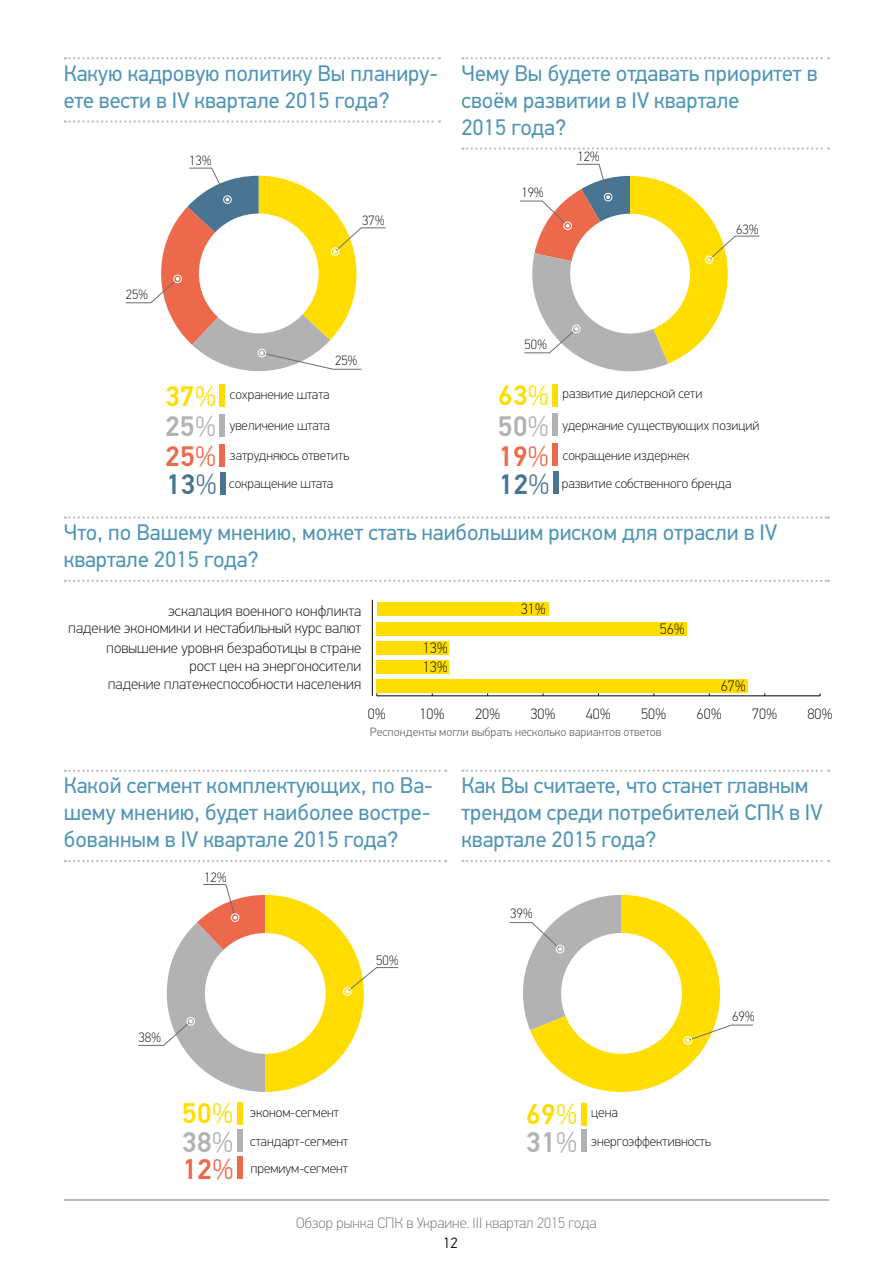
<style>
.page{position:relative;width:893px;height:1263px;background:#fff}
.page>*{position:absolute;margin:0;border:0;box-sizing:border-box;transform-origin:0 0}
.t1{font:500 28.5px/28.3px "PF Din Text Pro";color:#fd0}
.t2{font:500 28.2px/30.8px "PF Din Text Pro";color:#fd0}
.t3{font:22.5px/27px "PF Din Text Pro";color:#5095b6}
.t4{font:100 15px/18.3px "PF Din Text Pro";color:#000;text-align:right}
.t5{font:100 15px "PF Din Text Pro";color:#6b6e6e}
.t6{font:300 15px "PF Din Text Pro";color:#000}
.t7{font:100 13.5px/27.8px "PF Din Text Pro";color:#000}
.t8{font:300 12px "PF Din Text Pro";color:#6b6e6e}
.s1{font-weight:300}
.s2{color:#b3b2b2}
.s3{font-weight:300;color:#b3b2b2}
.s4{font-weight:500;font-size:28.2px;color:#ed694b}
.s5{font-weight:300;font-size:28.2px;color:#ed694b}
.s6{font-weight:500;font-size:28.2px;color:#497593}
.s7{font-weight:300;font-size:28.2px;color:#497593}
.s8{font-weight:500;font-size:28.5px;color:#ed694b}
.s9{font-weight:300;font-size:28.5px;color:#ed694b}
</style>
<div class="page">
<svg style="left:65px;top:57px;width:375px;height:2px"></svg>
<svg style="left:65px;top:120px;width:375px;height:3px"></svg>
<svg style="left:65px;top:516px;width:764px;height:3px"></svg>
<svg style="left:65px;top:580px;width:764px;height:2px"></svg>
<svg style="left:462px;top:57px;width:367px;height:2px"></svg>
<svg style="left:462px;top:147px;width:367px;height:3px"></svg>
<svg style="left:65px;top:770px;width:381px;height:2px"></svg>
<svg style="left:65px;top:860px;width:381px;height:2px"></svg>
<svg style="left:462px;top:770px;width:367px;height:2px"></svg>
<svg style="left:462px;top:860px;width:367px;height:2px"></svg>
<hr style="left:377px;top:696px;width:443px;height:1px;background:#000">
<hr style="left:372px;top:600px;width:1px;height:96px;background:#000">
<div style="left:377px;top:602px;width:172px;height:14px;background:#fd0"></div>
<div style="left:377px;top:622px;width:310px;height:13px;background:#fd0"></div>
<div style="left:377px;top:641px;width:72px;height:14px;background:#fd0"></div>
<div style="left:377px;top:660px;width:72px;height:14px;background:#fd0"></div>
<div style="left:377px;top:679px;width:371px;height:14px;background:#fd0"></div>
<div style="left:220px;top:385px;width:5px;height:22px;background:#fd0"></div>
<div style="left:220px;top:414px;width:5px;height:22px;background:#b3b2b2"></div>
<div style="left:220px;top:444px;width:5px;height:22px;background:#ed694b"></div>
<div style="left:220px;top:472px;width:5px;height:22px;background:#497593"></div>
<svg style="left:125px;top:168px;width:261px;height:204px"></svg>
<div style="left:331px;top:248px;width:8px;height:8px;border:1px solid #fff;border-radius:50%"></div>
<div style="left:552px;top:384px;width:6px;height:22px;background:#fd0"></div>
<div style="left:552px;top:413px;width:6px;height:23px;background:#b3b2b2"></div>
<div style="left:553px;top:443px;width:5px;height:23px;background:#ed694b"></div>
<div style="left:553px;top:471px;width:5px;height:23px;background:#497593"></div>
<svg style="left:520px;top:164px;width:240px;height:208px"></svg>
<div style="left:705px;top:256px;width:8px;height:8px;border:1px solid #fff;border-radius:50%"></div>
<div style="left:237px;top:1102px;width:5px;height:23px;background:#fd0"></div>
<div style="left:237px;top:1129px;width:5px;height:22px;background:#b3b2b2"></div>
<div style="left:237px;top:1157px;width:5px;height:22px;background:#ed694b"></div>
<svg style="left:138px;top:884px;width:261px;height:208px"></svg>
<div style="left:343px;top:987px;width:8px;height:8px;border:1px solid #fff;border-radius:50%"></div>
<div style="left:581px;top:1103px;width:5px;height:22px;background:#fd0"></div>
<div style="left:581px;top:1129px;width:5px;height:23px;background:#b3b2b2"></div>
<svg style="left:509px;top:895px;width:244px;height:197px"></svg>
<div style="left:684px;top:1036px;width:8px;height:8px;border:1px solid #fff;border-radius:50%"></div>
<hr style="left:64px;top:1199px;width:765px;height:2px;background:#a1a5a7">
<p class="t3" style="left:64px;top:60px;width:376px">Какую кадровую политику Вы планиру&shy;ете вести в IV квартале 2015 года?</p>
<p class="t7" style="left:189px;top:147px;width:24px">13%</p>
<p class="t7" style="left:362px;top:207px;width:24px">37%</p>
<p class="t7" style="left:126px;top:281px;width:24px">25%</p>
<p class="t7" style="left:335px;top:347px;width:24px">25%</p>
<p class="t2" style="left:165px;top:381px;width:53px">37<span class="s1">%<br></span><span class="s2">25</span><span class="s3">%</span></p>
<p class="t7" style="left:230px;top:381px;width:101px">сохранение штата</p>
<p class="t7" style="left:230px;top:412px;width:101px">увеличение штата</p>
<p class="t7" style="left:165px;top:442px;width:185px"><span class="s4">25</span><span class="s5">%</span> затрудняюсь ответить<br><span class="s6">13</span><span class="s7">%</span> сокращение штата</p>
<p class="t3" style="left:461px;top:60px;width:358px">Чему Вы будете отдавать приоритет в своём развитии в IV квартале<br>2015 года?</p>
<p class="t7" style="left:521px;top:179px;width:24px">19%</p>
<p class="t7" style="left:577px;top:143px;width:24px">12%</p>
<p class="t7" style="left:736px;top:215px;width:24px">63%</p>
<p class="t7" style="left:524px;top:331px;width:24px">50%</p>
<p class="t2" style="left:498px;top:380px;width:53px">63<span class="s1">%<br></span><span class="s2">50</span><span class="s3">%</span></p>
<p class="t7" style="left:563px;top:380px;width:141px">развитие дилерской сети</p>
<p class="t7" style="left:563px;top:411px;width:198px">удержание существующих позиций</p>
<p class="t7" style="left:498px;top:441px;width:235px"><span class="s4">19</span><span class="s5">%</span> сокращение издержек<br><span class="s6">12</span><span class="s7">%</span> развитие собственного бренда</p>
<p class="t3" style="left:64px;top:519px;width:715px">Что, по Вашему мнению, может стать наибольшим риском для отрасли в IV квартале 2015 года?</p>
<p class="t4" style="left:68px;top:602px;width:295px;line-height:17.2px">эскалация военного конфликта<br>падение экономики и нестабильный курс валют</p>
<p class="t4" style="left:106px;top:639px;width:256px">повышение уровня безработицы в стране рост цен на энергоносители<br>падение платежеспособности населения</p>
<p class="t4" style="left:423px;top:639px;width:27px;line-height:19px;text-align:left">13%<br>13%</p>
<p class="t4" style="left:521px;top:600px;width:27px">31%</p>
<p class="t4" style="left:660px;top:619px;width:27px">56%</p>
<p class="t4" style="left:721px;top:677px;width:27px">67%</p>
<p class="t4" style="left:368px;top:705px;width:20px">0%</p>
<p class="t4" style="left:420px;top:705px;width:27px">10%</p>
<p class="t4" style="left:475px;top:705px;width:27px">20%</p>
<p class="t4" style="left:530px;top:705px;width:27px">30%</p>
<p class="t4" style="left:586px;top:705px;width:27px">40%</p>
<p class="t4" style="left:641px;top:705px;width:27px">50%</p>
<p class="t4" style="left:697px;top:705px;width:27px">60%</p>
<p class="t4" style="left:752px;top:705px;width:27px">70%</p>
<p class="t4" style="left:807px;top:705px;width:27px">80%</p>
<p class="t8" style="left:370px;top:725px;width:293px">Респонденты могли выбрать несколько вариантов ответов</p>
<p class="t3" style="left:64px;top:772px;width:371px;text-align:justify">Какой сегмент комплектующих, по Ва&shy;шему мнению, будет наиболее востре&shy;бованным в IV квартале 2015 года?</p>
<p class="t3" style="left:461px;top:772px;width:363px">Как Вы считаете, что станет главным трендом среди потребителей СПК в IV квартале 2015 года?</p>
<p class="t7" style="left:204px;top:863px;width:24px">12%</p>
<p class="t7" style="left:138px;top:1023px;width:24px">38%</p>
<p class="t7" style="left:376px;top:947px;width:24px">50%</p>
<p class="t7" style="left:510px;top:900px;width:24px">39%</p>
<p class="t7" style="left:732px;top:1003px;width:24px">69%</p>
<p class="t1" style="left:182px;top:1100px;width:53px">50<span class="s1">%<br></span><span class="s2">38</span><span class="s3">%</span></p>
<p class="t7" style="left:250px;top:1098px;width:100px;line-height:29px">эконом-сегмент стандарт-сегмент</p>
<p class="t7" style="left:182px;top:1155px;width:167px"><span class="s8">12</span><span class="s9">%</span> премиум-сегмент</p>
<p class="t1" style="left:526px;top:1100px;width:53px">69<span class="s1">%<br></span><span class="s2">31</span><span class="s3">%</span></p>
<p class="t7" style="left:591px;top:1098px;width:121px;line-height:29px">цена энергоэффективность</p>
<p class="t5" style="left:296px;top:1214px;width:302px">Обзор рынка СПК в Украине. III квартал 2015 года</p>
<p class="t6" style="left:443px;top:1234px;width:16px">12</p>
</div>
